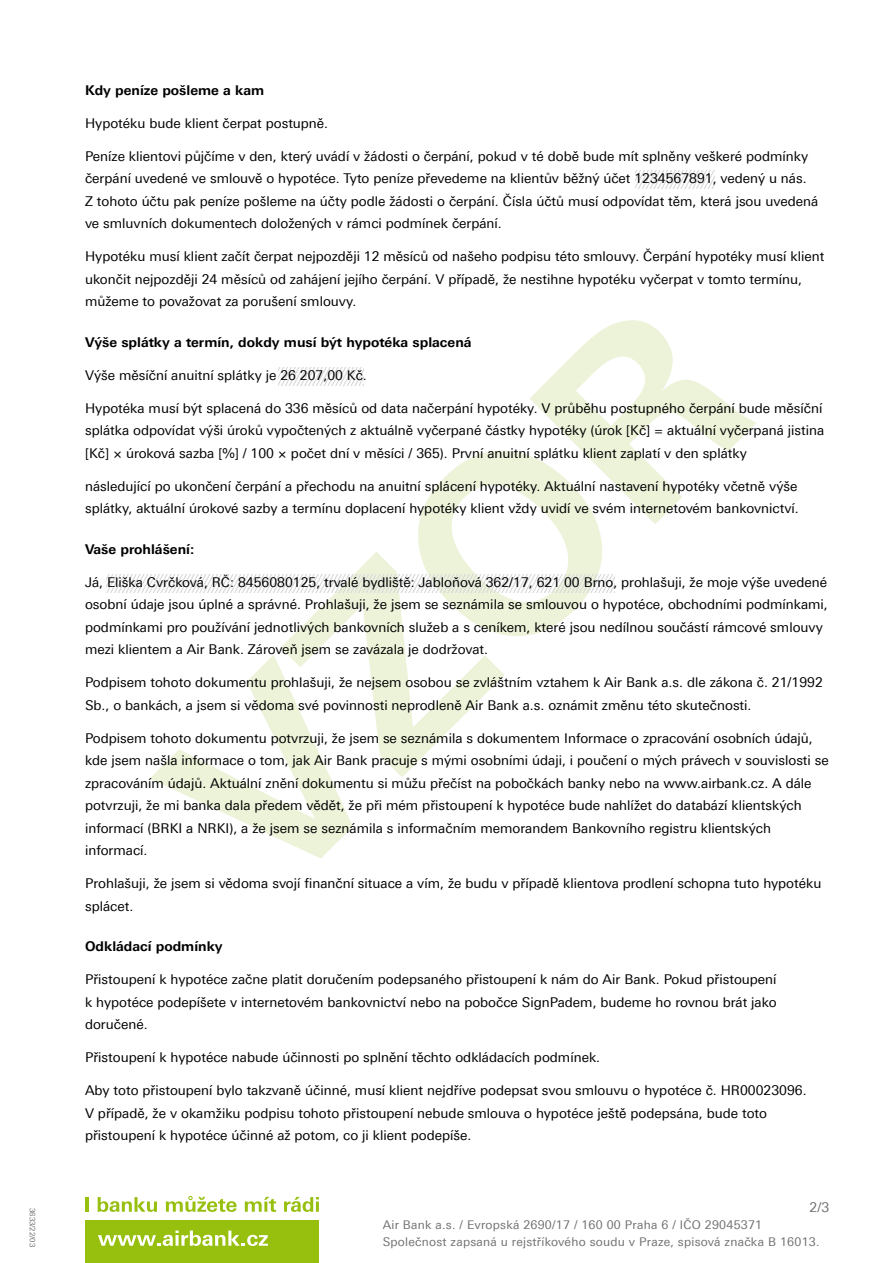
<style>
.page{position:relative;width:893px;height:1263px;background:#fff}
.page>*{position:absolute;margin:0;border:0;box-sizing:border-box;transform-origin:0 0}
.basic{font:13.5px/22.5px "Linotype Univers 430";color:#000}
.t1{font:700 13.5px "Linotype Univers 630";color:#000}
.t2{font:13.5px "Linotype Univers 430";color:#707172}
.t3{font:12px/17.1px "Linotype Univers 430";letter-spacing:.02em;color:#707172}
.t4{font:7.5px "Linotype Univers 430";color:#707172}
</style>
<div class="page">
<hr style="left:85px;top:1197px;width:3px;height:15px;background:#97bf0d">
<svg style="left:98px;top:1197px;width:59px;height:15px"></svg>
<svg style="left:166px;top:1196px;width:71px;height:16px"></svg>
<svg style="left:245px;top:1197px;width:31px;height:15px"></svg>
<svg style="left:284px;top:1197px;width:35px;height:15px"></svg>
<div style="left:85px;top:1220px;width:234px;height:43px;background:#97bf0d"></div>
<svg style="left:98px;top:1230px;width:170px;height:16px"></svg>
<svg style="left:150px;top:320px;width:607px;height:538px"></svg>
<svg style="left:106px;top:574px;width:509px;height:18px"></svg>
<svg style="left:635px;top:170px;width:79px;height:18px"></svg>
<svg style="left:279px;top:367px;width:84px;height:18px"></svg>
<p class="t4" style="left:37px;top:1208px;width:41px;rotate:90deg">3633/22/03</p>
<h2 class="t1" style="left:85px;top:82px;width:181px">Kdy peníze pošleme a kam</h2>
<p class="basic" style="left:85px;top:112px;width:245px">Hypotéku bude klient čerpat postupně.</p>
<p class="basic" style="left:85px;top:145px;width:735px">Peníze klientovi půjčíme v den, který uvádí v žádosti o čerpání, pokud v té době bude mít splněny veškeré podmínky čerpání uvedené ve smlouvě o hypotéce. Tyto peníze převedeme na klientův běžný účet 1234567891, vedený u nás.<br>Z tohoto účtu pak peníze pošleme na účty podle žádosti o čerpání. Čísla účtů musí odpovídat těm, která jsou uvedená ve smluvních dokumentech doložených v rámci podmínek čerpání.</p>
<p class="basic" style="left:85px;top:245px;width:741px">Hypotéku musí klient začít čerpat nejpozději 12 měsíců od našeho podpisu této smlouvy. Čerpání hypotéky musí klient ukončit nejpozději 24 měsíců od zahájení jejího čerpání. V případě, že nestihne hypotéku vyčerpat v tomto termínu, můžeme to považovat za porušení smlouvy.</p>
<h2 class="t1" style="left:85px;top:334px;width:388px">Výše splátky a termín, dokdy musí být hypotéka splacená</h2>
<p class="basic" style="left:85px;top:364px;width:283px">Výše měsíční anuitní splátky je 26 207,00 Kč.</p>
<p class="basic" style="left:85px;top:397px;width:741px">Hypotéka musí být splacená do 336 měsíců od data načerpání hypotéky. V průběhu postupného čerpání bude měsíční splátka odpovídat výši úroků vypočtených z aktuálně vyčerpané částky hypotéky (úrok [Kč] = aktuální vyčerpaná jistina [Kč] × úroková sazba [%] / 100 × počet dní v měsíci / 365). První anuitní splátku klient zaplatí v den splátky</p>
<p class="basic" style="left:85px;top:475px;width:715px">následující po ukončení čerpání a přechodu na anuitní splácení hypotéky. Aktuální nastavení hypotéky včetně výše splátky, aktuální úrokové sazby a termínu doplacení hypotéky klient vždy uvidí ve svém internetovém bankovnictví.</p>
<h2 class="t1" style="left:85px;top:541px;width:111px">Vaše prohlášení:</h2>
<p class="basic" style="left:85px;top:571px;width:744px">Já, Eliška Cvrčková, RČ: 8456080125, trvalé bydliště: Jabloňová 362/17, 621 00 Brno, prohlašuji, že moje výše uvedené osobní údaje jsou úplné a správné. Prohlašuji, že jsem se seznámila se smlouvou o hypotéce, obchodními podmínkami, podmínkami pro používání jednotlivých bankovních služeb a s ceníkem, které jsou nedílnou součástí rámcové smlouvy mezi klientem a Air Bank. Zároveň jsem se zavázala je dodržovat.</p>
<p class="basic" style="left:85px;top:671px;width:739px">Podpisem tohoto dokumentu prohlašuji, že nejsem osobou se zvláštním vztahem k Air Bank a.s. dle zákona č. 21/1992<br>Sb., o bankách, a jsem si vědoma své povinnosti neprodleně Air Bank a.s. oznámit změnu této skutečnosti.</p>
<p class="basic" style="left:85px;top:727px;width:745px">Podpisem tohoto dokumentu potvrzuji, že jsem se seznámila s dokumentem Informace o zpracování osobních údajů, kde jsem našla informace o tom, jak Air Bank pracuje s mými osobními údaji, i poučení o mých právech v souvislosti se zpracováním údajů. Aktuální znění dokumentu si můžu přečíst na pobočkách banky nebo na www.airbank.cz. A dále potvrzuji, že mi banka dala předem vědět, že při mém přistoupení k hypotéce bude nahlížet do databází klientských informací (BRKI a NRKI), a že jsem se seznámila s informačním memorandem Bankovního registru klientských informací.</p>
<p class="basic" style="left:85px;top:872px;width:738px">Prohlašuji, že jsem si vědoma svojí finanční situace a vím, že budu v případě klientova prodlení schopna tuto hypotéku splácet.</p>
<h2 class="t1" style="left:85px;top:938px;width:139px">Odkládací podmínky</h2>
<p class="basic" style="left:85px;top:968px;width:693px;text-align:justify">Přistoupení k hypotéce začne platit doručením podepsaného přistoupení k nám do Air Bank. Pokud přistoupení k hypotéce podepíšete v internetovém bankovnictví nebo na pobočce SignPadem, budeme ho rovnou brát jako doručené.</p>
<p class="basic" style="left:85px;top:1046px;width:517px">Přistoupení k hypotéce nabude účinnosti po splnění těchto odkládacích podmínek.</p>
<p class="basic" style="left:85px;top:1079px;width:723px">Aby toto přistoupení bylo takzvaně účinné, musí klient nejdříve podepsat svou smlouvu o hypotéce č. HR00023096.<br>V případě, že v okamžiku podpisu tohoto přistoupení nebude smlouva o hypotéce ještě podepsána, bude toto přistoupení k hypotéce účinné až potom, co ji klient podepíše.</p>
<p class="t2" style="left:810px;top:1199px;width:21px">2/3</p>
<p class="t3" style="left:383px;top:1216px;width:438px">Air Bank a.s. / Evropská 2690/17 / 160 00 Praha 6 / IČO 29045371<br>Společnost zapsaná u rejstříkového soudu v Praze, spisová značka B 16013.</p>
</div>
